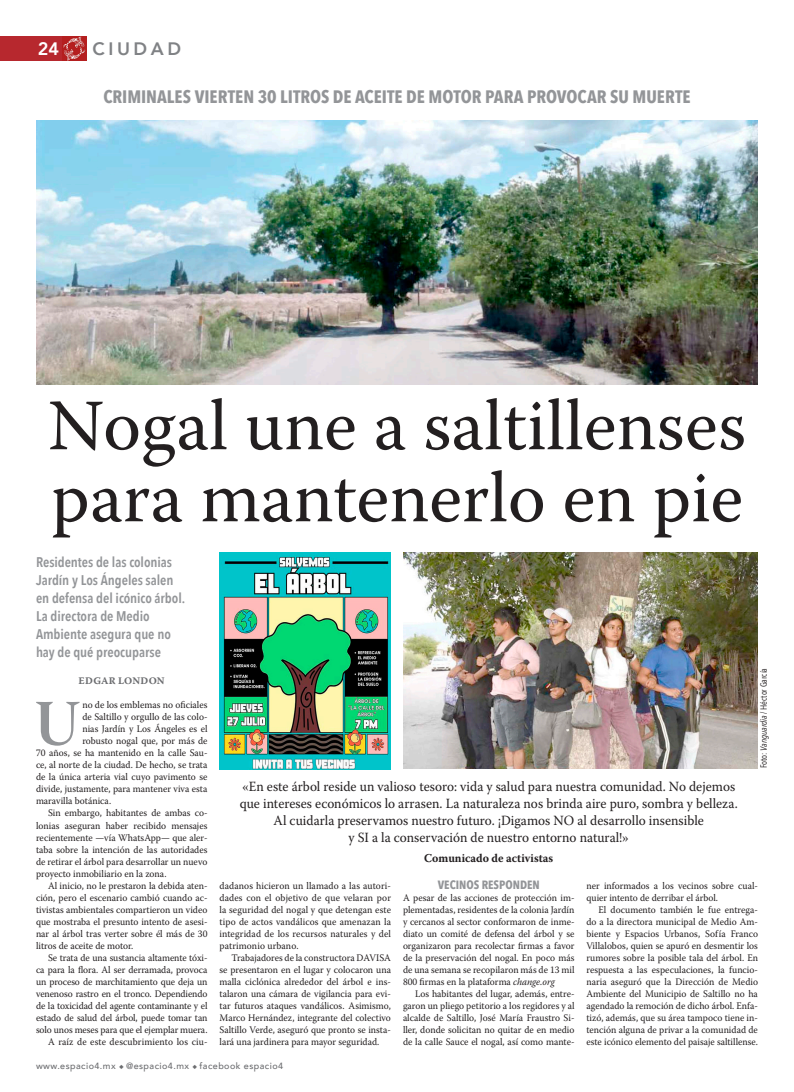
<style>
.page{position:relative;width:794px;height:1092px;background:#fff}
.page>*{position:absolute;margin:0;border:0;box-sizing:border-box;transform-origin:0 0}
.Cabeza_pez{font:72px "Warnock Pro";color:#231f20}
.Cap_gris{font:64.5px "Warnock Pro Bold Subh";color:#939598;scale:.95 1}
.Balazo{font:700 18px "Avenir Next Condensed";color:#939598}
.t1{font:800 18px "Avenir";letter-spacing:.2em;color:#808285}
.t2{font:800 18px "Avenir";color:#fff}
.Frase_1{font:14px "Warnock Pro";color:#231f20;scale:.95 1}
.Sumario{font:600 14px/18px "Avenir Next Condensed";letter-spacing:-.005em;color:#939598}
.Frase_firma_1{font:700 12px "Warnock Pro";color:#231f20;scale:.95 1}
.Descanso{font:700 12px "Avenir Next Condensed";color:#939598}
.texto_E4{font:10px/12px "Warnock Pro";color:#231f20;text-align:justify;scale:.95 1}
.sangría_E4{font:10px/12px "Warnock Pro";color:#231f20;text-align:justify;scale:.95 1}
.Cap_gris-2{font:10px "Warnock Pro";color:#231f20;scale:.95 1}
.Firma_pez{font:10px "Warnock Pro Bold Capt";letter-spacing:.015em;color:#6c6d70}
.t3{font:500 9px "Avenir";letter-spacing:.05em;color:#6c6d70}
.Tabla_texto{font:9px "Avenir Next Condensed";color:#231f20}
.s1{font-style:italic}
</style>
<div class="page">
<div style="left:0;top:36px;width:63px;height:24px;background:#b7282e"></div>
<img style="left:63px;top:36px;width:24px;height:24px">
<img style="left:36px;top:121px;width:722px;height:263px">
<img style="left:219px;top:553px;width:172px;height:216px">
<img style="left:403px;top:552px;width:355px;height:216px">
<h3 class="t2" style="left:38px;top:35px;width:23px">24</h3>
<p class="t1" style="left:92px;top:35px;width:90px">CIUDAD</p>
<p class="Balazo" style="left:103px;top:85px;width:588px">CRIMINALES VIERTEN 30 LITROS DE ACEITE DE MOTOR PARA PROVOCAR SU MUERTE</p>
<p class="Cabeza_pez" style="left:48px;top:382px;width:699px">Nogal une a saltillenses</p>
<p class="Cabeza_pez" style="left:51px;top:454px;width:693px">para mantenerlo en pie</p>
<p class="Sumario" style="left:36px;top:552px;width:139px">Residentes de las colonias<br>Jardín y Los Ángeles salen</p>
<p class="Sumario" style="left:36px;top:588px;width:151px">en defensa del icónico árbol.</p>
<p class="Sumario" style="left:36px;top:606px;width:115px">La directora de Medio</p>
<p class="Sumario" style="left:36px;top:624px;width:136px">Ambiente asegura que no</p>
<p class="Sumario" style="left:36px;top:642px;width:126px">hay de qué preocuparse</p>
<p class="Firma_pez" style="left:79px;top:675px;width:88px">EDGAR LONDON</p>
<p class="Cap_gris" style="left:35px;top:684px;width:49px">U</p>
<p class="Cap_gris-2" style="left:82px;top:699px;width:133px">no de los emblemas no oficiales</p>
<p class="Tabla_texto" style="left:756px;top:768px;width:102px;rotate:-90deg">Foto: <span class="s1">Vanguardia</span> / Héctor García</p>
<p class="Cap_gris-2" style="left:82px;top:711px;width:133px">de Saltillo y orgullo de las colo-</p>
<p class="Cap_gris-2" style="left:82px;top:723px;width:133px">nias Jardín y Los Ángeles es el</p>
<p class="Cap_gris-2" style="left:82px;top:735px;width:133px">robusto nogal que, por más de</p>
<p class="Cap_gris-2" style="left:36px;top:747px;width:182px">70 años, se ha mantenido en la calle Sau-</p>
<p class="Cap_gris-2" style="left:36px;top:759px;width:182px">ce, al norte de la ciudad. De hecho, se trata</p>
<p class="Cap_gris-2" style="left:36px;top:771px;width:182px">de la única arteria vial cuyo pavimento se</p>
<p class="Cap_gris-2" style="left:36px;top:783px;width:182px">divide, justamente, para mantener viva esta</p>
<p class="Cap_gris-2" style="left:36px;top:795px;width:81px">maravilla botánica.</p>
<p class="texto_E4" style="left:36px;top:807px;width:182px;text-indent:12px">Sin embargo, habitantes de ambas co&shy;lonias aseguran haber recibido mensajes recientemente —vía WhatsApp— que aler&shy;taba sobre la intención de las autoridades de retirar el árbol para desarrollar un nuevo proyecto inmobiliario en la zona.</p>
<p class="texto_E4" style="left:36px;top:879px;width:182px;text-indent:12px">Al inicio, no le prestaron la debida aten&shy;ción, pero el escenario cambió cuando ac&shy;tivistas ambientales compartieron un video que mostraba el presunto intento de asesi&shy;nar al árbol tras verter sobre él más de 30 litros de aceite de motor.</p>
<p class="texto_E4" style="left:36px;top:951px;width:182px;text-indent:12px">Se trata de una sustancia altamente tóxi&shy;ca para la flora. Al ser derramada, provoca un proceso de marchitamiento que deja un venenoso rastro en el tronco. Dependiendo de la toxicidad del agente contaminante y el estado de salud del árbol, puede tomar tan solo unos meses para que el ejemplar muera.</p>
<p class="texto_E4" style="left:48px;top:1035px;width:169px">A raíz de este descubrimiento los ciu-</p>
<p class="Frase_1" style="left:242px;top:778px;width:520px">«En este árbol reside un valioso tesoro: vida y salud para nuestra comunidad. No dejemos</p>
<p class="Frase_1" style="left:240px;top:795px;width:526px">que intereses económicos lo arrasen. La naturaleza nos brinda aire puro, sombra y belleza.</p>
<p class="Frase_1" style="left:274px;top:812px;width:454px">Al cuidarla preservamos nuestro futuro. ¡Digamos NO al desarrollo insensible</p>
<p class="Frase_1" style="left:348px;top:828px;width:297px">y SI a la conservación de nuestro entorno natural!»</p>
<p class="Frase_firma_1" style="left:424px;top:851px;width:137px">Comunicado de activistas</p>
<p class="Descanso" style="left:438px;top:876px;width:103px">VECINOS RESPONDEN</p>
<p class="sangría_E4" style="left:403px;top:891px;width:182px">A pesar de las acciones de protección im&shy;plementadas, residentes de la colonia Jardín y cercanos al sector conformaron de inme&shy;diato un comité de defensa del árbol y se organizaron para recolectar firmas a favor de la preservación del nogal. En poco más de una semana se recopilaron más de 13 mil 800 firmas en la plataforma <span class="s1">change.org</span></p>
<p class="texto_E4" style="left:403px;top:987px;width:182px;text-indent:12px">Los habitantes del lugar, además, entre&shy;garon un pliego petitorio a los regidores y al alcalde de Saltillo, José María Fraustro Si&shy;ller, donde solicitan no quitar de en medio de la calle Sauce el nogal, así como mante-</p>
<p class="texto_E4" style="left:219px;top:879px;width:182px">dadanos hicieron un llamado a las autori&shy;dades con el objetivo de que velaran por la seguridad del nogal y que detengan este tipo de actos vandálicos que amenazan la integridad de los recursos naturales y del patrimonio urbano.</p>
<p class="texto_E4" style="left:219px;top:951px;width:182px;text-indent:12px">Trabajadores de la constructora DAVISA se presentaron en el lugar y colocaron una malla ciclónica alrededor del árbol e ins&shy;talaron una cámara de vigilancia para evi&shy;tar futuros ataques vandálicos. Asimismo, Marco Hernández, integrante del colectivo Saltillo Verde, aseguró que pronto se insta&shy;lará una jardinera para mayor seguridad.</p>
<p class="texto_E4" style="left:586px;top:879px;width:182px">ner informados a los vecinos sobre cual&shy;quier intento de derribar el árbol.</p>
<p class="texto_E4" style="left:586px;top:903px;width:182px;text-indent:12px">El documento también le fue entrega&shy;do a la directora municipal de Medio Am&shy;biente y Espacios Urbanos, Sofía Franco Villalobos, quien se apuró en desmentir los rumores sobre la posible tala del árbol. En respuesta a las especulaciones, la funcio&shy;naria aseguró que la Dirección de Medio Ambiente del Municipio de Saltillo no ha agendado la remoción de dicho árbol. Enfa&shy;tizó, además, que su área tampoco tiene in&shy;tención alguna de privar a la comunidad de este icónico elemento del paisaje saltillense.</p>
<p class="t3" style="left:36px;top:1057px;width:249px">www.espacio4.mx ◆ @espacio4.mx ◆ facebook espacio4</p>
</div>
